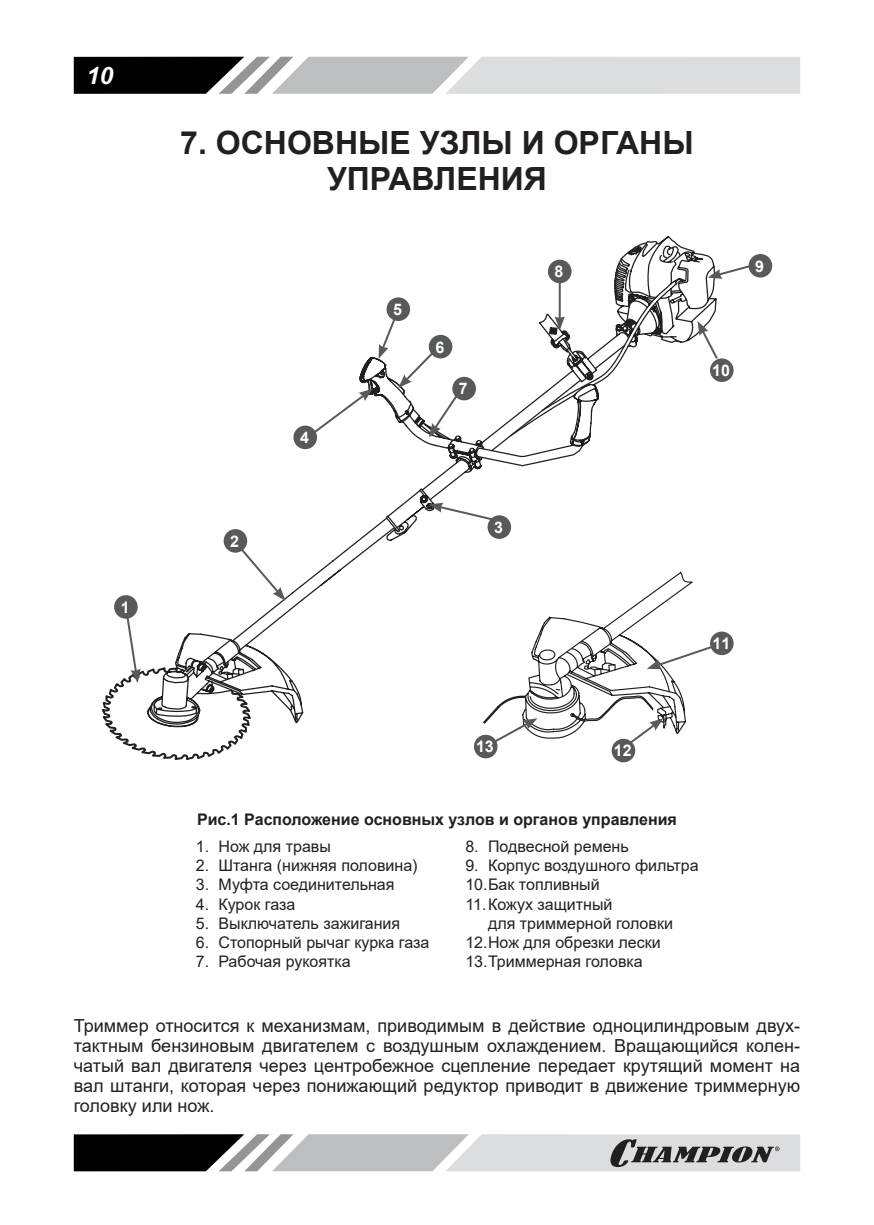
<style>
.page{position:relative;width:874px;height:1225px;background:#fff}
.page>*{position:absolute;margin:0;border:0;box-sizing:border-box;transform-origin:0 0}
.t1{font:700 32px/36px "Arial";color:#231f20;text-align:center}
.t2{font:italic 700 24px "Arial";color:#fff}
.t3{font:18px/20px "Arial";color:#231f20;text-align:justify}
.t4{font:16px/19.2px "Arial";color:#231f20}
.t5{font:700 16px "Arial";color:#231f20}
.t6{font:700 16px "Arial";color:#fff}
</style>
<div class="page">
<svg style="left:74px;top:57px;width:725px;height:37px;background:#a7a8a9"></svg>
<svg style="left:74px;top:1134px;width:407px;height:37px;background:#7e7f80"></svg>
<svg style="left:285px;top:236px;width:433px;height:488px"></svg>
<svg style="left:481px;top:570px;width:319px;height:602px"></svg>
<svg style="left:491px;top:718px;width:46px;height:26px"></svg>
<svg style="left:627px;top:718px;width:36px;height:27px"></svg>
<svg style="left:646px;top:643px;width:72px;height:26px"></svg>
<svg style="left:428px;top:502px;width:68px;height:20px"></svg>
<svg style="left:697px;top:321px;width:21px;height:40px"></svg>
<svg style="left:707px;top:263px;width:41px;height:16px"></svg>
<hr style="left:558px;top:279px;width:2px;height:40px;background:#58595b">
<svg style="left:554px;top:316px;width:10px;height:14px"></svg>
<svg style="left:304px;top:307px;width:160px;height:133px"></svg>
<svg style="left:101px;top:529px;width:184px;height:231px"></svg>
<div style="left:114px;top:595px;width:24px;height:24px;background:#58595b;border-radius:50%"></div>
<div style="left:386px;top:297px;width:24px;height:24px;background:#58595b;border-radius:50%"></div>
<div style="left:293px;top:425px;width:24px;height:24px;background:#58595b;border-radius:50%"></div>
<div style="left:452px;top:377px;width:23px;height:23px;background:#58595b;border-radius:50%"></div>
<div style="left:428px;top:335px;width:24px;height:23px;background:#58595b;border-radius:50%"></div>
<div style="left:709px;top:358px;width:24px;height:24px;background:#58595b;border-radius:50%"></div>
<div style="left:547px;top:260px;width:24px;height:23px;background:#58595b;border-radius:50%"></div>
<div style="left:748px;top:254px;width:23px;height:23px;background:#58595b;border-radius:50%"></div>
<div style="left:709px;top:631px;width:24px;height:24px;background:#58595b;border-radius:50%"></div>
<div style="left:473px;top:735px;width:24px;height:23px;background:#58595b;border-radius:50%"></div>
<div style="left:611px;top:739px;width:24px;height:23px;background:#58595b;border-radius:50%"></div>
<h2 class="t2" style="left:87px;top:67px;width:28px">10</h2>
<p class="t6" style="left:121px;top:598px;width:10px">1</p>
<h1 class="t1" style="left:180px;top:125px;width:514px">7. ОСНОВНЫЕ УЗЛЫ И ОРГАНЫ<br>УПРАВЛЕНИЯ</h1>
<p class="t6" style="left:230px;top:532px;width:10px">2</p>
<p class="t6" style="left:300px;top:428px;width:10px">4</p>
<p class="t6" style="left:393px;top:300px;width:10px">5</p>
<p class="t6" style="left:435px;top:338px;width:10px">6</p>
<p class="t6" style="left:458px;top:379px;width:10px">7</p>
<p class="t6" style="left:554px;top:262px;width:10px">8</p>
<p class="t6" style="left:754px;top:257px;width:10px">9</p>
<p class="t6" style="left:711px;top:361px;width:19px">10</p>
<p class="t6" style="left:494px;top:518px;width:10px">3</p>
<p class="t6" style="left:476px;top:737px;width:19px">13</p>
<p class="t6" style="left:613px;top:741px;width:19px">12</p>
<p class="t6" style="left:712px;top:634px;width:19px">11</p>
<p class="t5" style="left:197px;top:808px;width:481px">Рис.1 Расположение основных узлов и органов управления</p>
<p class="t4" style="left:196px;top:836px;width:136px">1. Нож для травы</p>
<p class="t4" style="left:196px;top:856px;width:223px">2. Штанга (нижняя половина)</p>
<p class="t4" style="left:196px;top:875px;width:200px">3. Муфта соединительная</p>
<p class="t4" style="left:196px;top:894px;width:101px">4. Курок газа</p>
<p class="t4" style="left:196px;top:913px;width:206px">5. Выключатель зажигания</p>
<p class="t4" style="left:196px;top:932px;width:235px">6. Стопорный рычаг курка газа</p>
<p class="t4" style="left:196px;top:952px;width:156px">7. Рабочая рукоятка</p>
<p class="t4" style="left:465px;top:836px;width:165px">8. Подвесной ремень</p>
<p class="t4" style="left:465px;top:856px;width:235px">9. Корпус воздушного фильтра</p>
<p class="t4" style="left:465px;top:875px;width:136px">10. Бак топливный</p>
<p class="t4" style="left:488px;top:894px;width:186px;text-indent:-23px">11. Кожух защитный<br>для триммерной головки</p>
<p class="t4" style="left:465px;top:932px;width:197px">12. Нож для обрезки лески</p>
<p class="t4" style="left:465px;top:952px;width:179px">13. Триммерная головка</p>
<p class="t3" style="left:74px;top:1015px;width:727px">Триммер относится к механизмам, приводимым в действие одноцилиндровым двух&shy;тактным бензиновым двигателем с воздушным охлаждением. Вращающийся колен&shy;чатый вал двигателя через центробежное сцепление передает крутящий момент на вал штанги, которая через понижающий редуктор приводит в движение триммерную головку или нож.</p>
</div>
